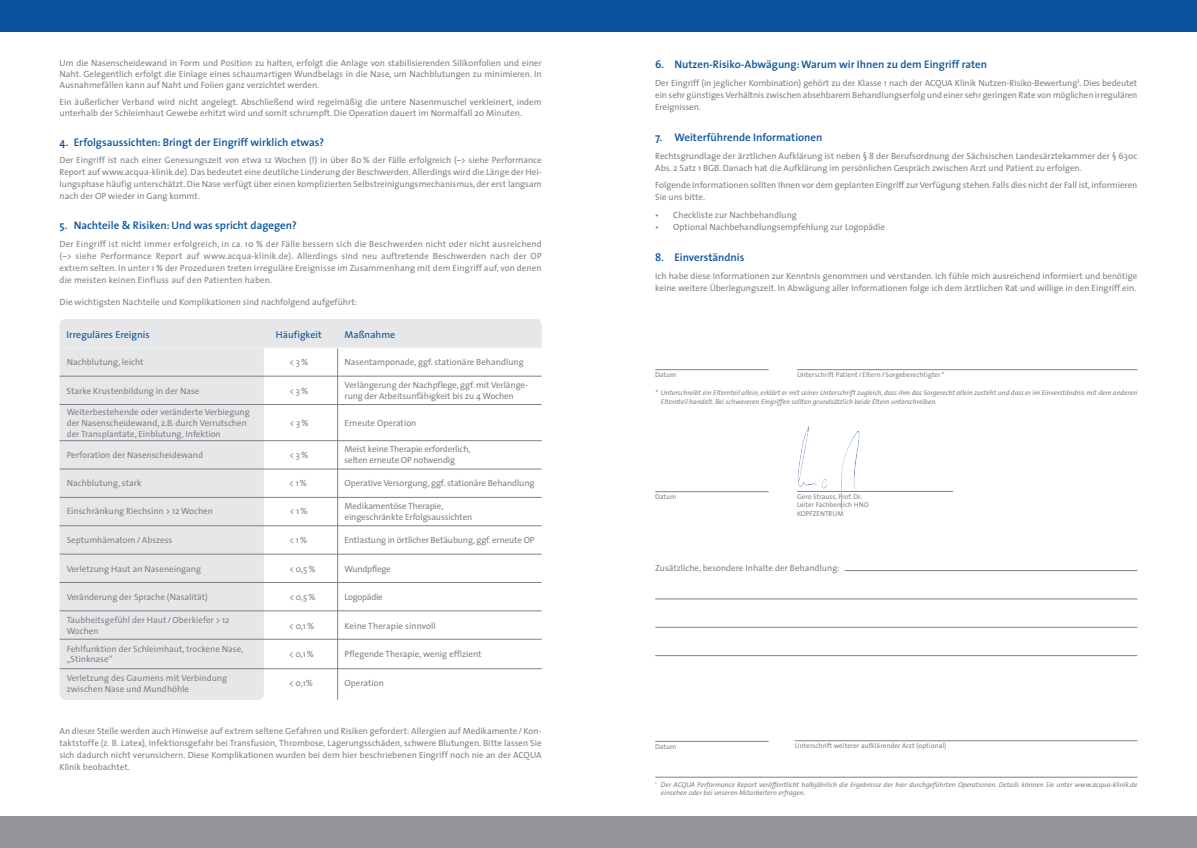
<style>
.page{position:relative;width:1197px;height:848px;background:#fff}
.page>*{position:absolute;margin:0;border:0;box-sizing:border-box;transform-origin:0 0}
.t1{font:600 11px "The Sans";color:#09539d}
.t2{font:10px "The Sans";color:#09539d}
.t3{font:9px/12px "The Sans";color:#808285}
.t4{font:9px "The Sans";letter-spacing:-.025em;color:#808285}
.t5{font:italic 7px/8.4px "The Sans";color:#808285}
.t6{font:7px/8.4px "The Sans";letter-spacing:.005em;color:#808285}
</style>
<div class="page">
<div style="left:0;top:0;width:1196px;height:31px;background:#09539d"></div>
<div style="left:0;top:816px;width:1196px;height:32px;background:#939598"></div>
<div style="left:60px;top:319px;width:481px;height:28px;background:#e6e7e9"></div>
<div style="left:60px;top:340px;width:204px;height:359px;background:#e6e7e9;border-radius:6px"></div>
<hr style="left:60px;top:440px;width:481px;height:1px;background:#808285">
<hr style="left:60px;top:469px;width:481px;height:1px;background:#808285">
<hr style="left:60px;top:497px;width:481px;height:1px;background:#808285">
<hr style="left:59px;top:525px;width:482px;height:1px;background:#808285">
<hr style="left:60px;top:554px;width:481px;height:1px;background:#808285">
<hr style="left:59px;top:582px;width:482px;height:1px;background:#808285">
<hr style="left:60px;top:639px;width:481px;height:1px;background:#808285">
<hr style="left:60px;top:668px;width:481px;height:1px;background:#808285">
<hr style="left:59px;top:610px;width:482px;height:1px;background:#808285">
<hr style="left:337px;top:348px;width:1px;height:351px;background:#808285">
<hr style="left:59px;top:376px;width:482px;height:1px;background:#808285">
<hr style="left:59px;top:347px;width:482px;height:1px;background:#f0f1f2">
<hr style="left:59px;top:404px;width:482px;height:1px;background:#808285">
<hr style="left:655px;top:777px;width:482px;height:1px;background:#808285">
<hr style="left:655px;top:741px;width:113px;height:1px;background:#808285">
<hr style="left:844px;top:570px;width:293px;height:1px;background:#808285">
<hr style="left:655px;top:598px;width:482px;height:1px;background:#808285">
<hr style="left:655px;top:627px;width:482px;height:1px;background:#808285">
<hr style="left:655px;top:655px;width:482px;height:1px;background:#808285">
<hr style="left:794px;top:740px;width:343px;height:1px;background:#808285">
<hr style="left:655px;top:491px;width:113px;height:1px;background:#808285">
<hr style="left:797px;top:491px;width:155px;height:1px;background:#808285">
<hr style="left:655px;top:369px;width:113px;height:1px;background:#808285">
<hr style="left:797px;top:369px;width:340px;height:1px;background:#808285">
<img style="left:797px;top:426px;width:63px;height:84px">
<p class="t3" style="left:60px;top:57px;width:483px;line-height:11px;text-align:justify">Um die Nasenscheidewand in Form und Position zu halten, erfolgt die Anlage von stabilisierenden Silikonfolien und einer Naht. Gelegentlich erfolgt die Einlage eines schaumartigen Wundbelags in die Nase, um Nachblutungen zu minimieren. In Ausnahmefällen kann auf Naht und Folien ganz verzichtet werden.</p>
<p class="t3" style="left:60px;top:96px;width:483px;line-height:11px">Ein äußerlicher Verband wird nicht angelegt. Abschließend wird regelmäßig die untere Nasenmuschel verkleinert, indem unterhalb der Schleimhaut Gewebe erhitzt wird und somit schrumpft. Die Operation dauert im Normalfall 20 Minuten.</p>
<p class="t1" style="left:60px;top:133px;width:266px">4. Erfolgsaussichten: Bringt der Eingriff wirklich etwas?</p>
<p class="t3" style="left:60px;top:154px;width:483px;text-align:justify">Der Eingriff ist nach einer Genesungszeit von etwa 12 Wochen (!) in über 80% der Fälle erfolgreich (–&gt; siehe Performance Report auf www.acqua-klinik.de). Das bedeutet eine deutliche Linderung der Beschwerden. Allerdings wird die Länge der Hei&shy;lungsphase häufig unterschätzt. Die Nase verfügt über einen komplizierten Selbstreinigungsmechanismus, der erst langsam nach der OP wieder in Gang kommt.</p>
<p class="t1" style="left:60px;top:216px;width:239px">5. Nachteile &amp; Risiken: Und was spricht dagegen?</p>
<p class="t3" style="left:60px;top:237px;width:483px;text-align:justify">Der Eingriff ist nicht immer erfolgreich, in ca. 10 % der Fälle bessern sich die Beschwerden nicht oder nicht ausreichend (–&gt; siehe Performance Report auf www.acqua-klinik.de). Allerdings sind neu auftretende Beschwerden nach der OP extrem selten. In unter 1% der Prozeduren treten irreguläre Ereignisse im Zusammenhang mit dem Eingriff auf, von denen die meisten keinen Einfluss auf den Patienten haben.</p>
<p class="t3" style="left:60px;top:295px;width:299px">Die wichtigsten Nachteile und Komplikationen sind nachfolgend aufgeführt:</p>
<p class="t2" style="left:67px;top:326px;width:84px">Irreguläres Ereignis</p>
<p class="t2" style="left:276px;top:326px;width:47px">Häufigkeit</p>
<p class="t2" style="left:344px;top:326px;width:52px">Maßnahme</p>
<p class="t3" style="left:67px;top:356px;width:78px">Nachblutung, leicht</p>
<p class="t3" style="left:67px;top:384px;width:134px">Starke Krustenbildung in der Nase</p>
<p class="t3" style="left:67px;top:406px;width:184px;line-height:11px">Weiterbestehende oder veränderte Verbiegung der Nasenscheidewand, z.B. durch Verrutschen der Transplantate, Einblutung, Infektion</p>
<p class="t3" style="left:67px;top:449px;width:138px">Perforation der Nasenscheidewand</p>
<p class="t3" style="left:67px;top:477px;width:76px">Nachblutung, stark</p>
<p class="t3" style="left:67px;top:505px;width:148px">Einschränkung Riechsinn &gt; 12 Wochen</p>
<p class="t3" style="left:67px;top:534px;width:107px">Septumhämatom/Abszess</p>
<p class="t3" style="left:67px;top:562px;width:136px">Verletzung Haut an Naseneingang</p>
<p class="t3" style="left:67px;top:590px;width:143px">Veränderung der Sprache (Nasalität)</p>
<p class="t3" style="left:67px;top:614px;width:164px;line-height:10.8px">Taubheitsgefühl der Haut /Oberkiefer &gt; 12<br>Wochen</p>
<p class="t3" style="left:67px;top:643px;width:178px;line-height:10.8px">Fehlfunktion der Schleimhaut, trockene Nase, „Stinknase“</p>
<p class="t3" style="left:67px;top:672px;width:162px;line-height:10.8px">Verletzung des Gaumens mit Verbindung zwischen Nase und Mundhöhle</p>
<p class="t3" style="left:289px;top:356px;width:20px">&lt; 3%</p>
<p class="t3" style="left:289px;top:384px;width:20px">&lt; 3%</p>
<p class="t3" style="left:290px;top:416px;width:20px">&lt; 3%</p>
<p class="t3" style="left:289px;top:449px;width:20px">&lt; 3%</p>
<p class="t3" style="left:289px;top:477px;width:19px">&lt; 1%</p>
<p class="t3" style="left:290px;top:505px;width:19px">&lt; 1%</p>
<p class="t3" style="left:289px;top:534px;width:19px">&lt; 1%</p>
<p class="t3" style="left:289px;top:562px;width:28px">&lt; 0,5%</p>
<p class="t3" style="left:289px;top:590px;width:28px">&lt; 0,5%</p>
<p class="t3" style="left:289px;top:619px;width:27px">&lt; 0,1%</p>
<p class="t3" style="left:289px;top:647px;width:27px">&lt; 0,1%</p>
<p class="t3" style="left:289px;top:676px;width:25px">&lt; 0,1%</p>
<p class="t3" style="left:344px;top:356px;width:181px">Nasentamponade, ggf. stationäre Behandlung</p>
<p class="t3" style="left:344px;top:379px;width:185px;line-height:11px">Verlängerung der Nachpflege, ggf. mit Verlänge&shy;rung der Arbeitsunfähigkeit bis zu 4 Wochen</p>
<p class="t3" style="left:344px;top:416px;width:73px">Erneute Operation</p>
<p class="t3" style="left:344px;top:443px;width:127px;line-height:11px">Meist keine Therapie erforderlich, selten erneute OP notwendig</p>
<p class="t3" style="left:344px;top:477px;width:191px">Operative Versorgung, ggf. stationäre Behandlung</p>
<p class="t3" style="left:344px;top:500px;width:129px;line-height:11px">Medikamentöse Therapie, eingeschränkte Erfolgsaussichten</p>
<p class="t3" style="left:344px;top:534px;width:191px">Entlastung in örtlicher Betäubung, ggf. erneute OP</p>
<p class="t4" style="left:344px;top:561px;width:48px">Wundpflege</p>
<p class="t4" style="left:344px;top:589px;width:40px">Logopädie</p>
<p class="t3" style="left:344px;top:619px;width:93px">Keine Therapie sinnvoll</p>
<p class="t3" style="left:344px;top:647px;width:138px">Pflegende Therapie, wenig effizient</p>
<p class="t3" style="left:344px;top:676px;width:41px">Operation</p>
<p class="t3" style="left:59px;top:724px;width:483px;text-align:justify">An dieser Stelle werden auch Hinweise auf extrem seltene Gefahren und Risiken gefordert: Allergien auf Medikamente /Kon&shy;taktstoffe (z. B. Latex), Infektionsgefahr bei Transfusion, Thrombose, Lagerungsschäden, schwere Blutungen. Bitte lassen Sie sich dadurch nicht verunsichern. Diese Komplikationen wurden bei dem hier beschriebenen Eingriff noch nie an der ACQUA Klinik beobachtet.</p>
<p class="t1" style="left:655px;top:55px;width:333px">6. Nutzen-Risiko-Abwägung: Warum wir Ihnen zu dem Eingriff raten</p>
<p class="t3" style="left:655px;top:77px;width:483px;text-align:justify">Der Eingriff (in jeglicher Kombination) gehört zu der Klasse 1 nach der ACQUA Klinik Nutzen-Risiko-Bewertung<sup>1</sup>. Dies bedeutet ein sehr günstiges Verhältnis zwischen absehbarem Behandlungserfolg und einer sehr geringen Rate von möglichen irregulären Ereignissen.</p>
<p class="t1" style="left:655px;top:128px;width:169px">7. Weiterführende Informationen</p>
<p class="t3" style="left:655px;top:149px;width:483px">Rechtsgrundlage der ärztlichen Aufklärung ist neben § 8 der Berufsordnung der Sächsischen Landesärztekammer der § 630c<br>Abs. 2 Satz 1 BGB. Danach hat die Aufklärung im persönlichen Gespräch zwischen Arzt und Patient zu erfolgen.</p>
<p class="t3" style="left:655px;top:179px;width:483px">Folgende Informationen sollten Ihnen vor dem geplanten Eingriff zur Verfügung stehen. Falls dies nicht der Fall ist, informieren<br>Sie uns bitte.</p>
<p class="t3" style="left:655px;top:209px;width:143px">• Checkliste zur Nachbehandlung</p>
<p class="t3" style="left:655px;top:221px;width:231px">• Optional Nachbehandlungsempfehlung zur Logopädie</p>
<p class="t1" style="left:655px;top:248px;width:91px">8. Einverständnis</p>
<p class="t3" style="left:655px;top:270px;width:483px">Ich habe diese Informationen zur Kenntnis genommen und verstanden. Ich fühle mich ausreichend informiert und benötige keine weitere Überlegungszeit. In Abwägung aller Informationen folge ich dem ärztlichen Rat und willige in den Eingriff ein.</p>
<p class="t6" style="left:655px;top:370px;width:23px">Datum</p>
<p class="t6" style="left:797px;top:370px;width:149px">Unterschrift Patient / Eltern/ Sorgeberechtigter*</p>
<p class="t5" style="left:660px;top:388px;width:478px;line-height:9px;text-indent:-6px">* Unterschreibt ein Elternteil allein, erklärt er mit seiner Unterschrift zugleich, dass ihm das Sorgerecht allein zusteht und dass er im Einverständnis mit dem anderen<br>Elternteil handelt. Bei schwereren Eingriffen sollten grundsätzlich beide Eltern unterschreiben.</p>
<p class="t6" style="left:655px;top:492px;width:23px">Datum</p>
<p class="t6" style="left:797px;top:492px;width:73px">Gero Strauss, Prof. Dr.<br>Leiter Fachbereich HNO<br>KOPFZENTRUM</p>
<p class="t3" style="left:655px;top:562px;width:186px">Zusätzliche, besondere Inhalte der Behandlung:</p>
<p class="t6" style="left:655px;top:742px;width:23px">Datum</p>
<p class="t6" style="left:794px;top:741px;width:153px">Unterschrift weiterer aufklärender Arzt (optional)</p>
<p class="t5" style="left:661px;top:780px;width:478px;text-indent:-6px"><sup>1</sup> Der ACQUA Performance Report veröffentlicht halbjährlich die Ergebnisse der hier durchgeführten Operationen. Details können Sie unter www.acqua-klinik.de einsehen oder bei unseren Mitarbeitern erfragen.</p>
</div>
